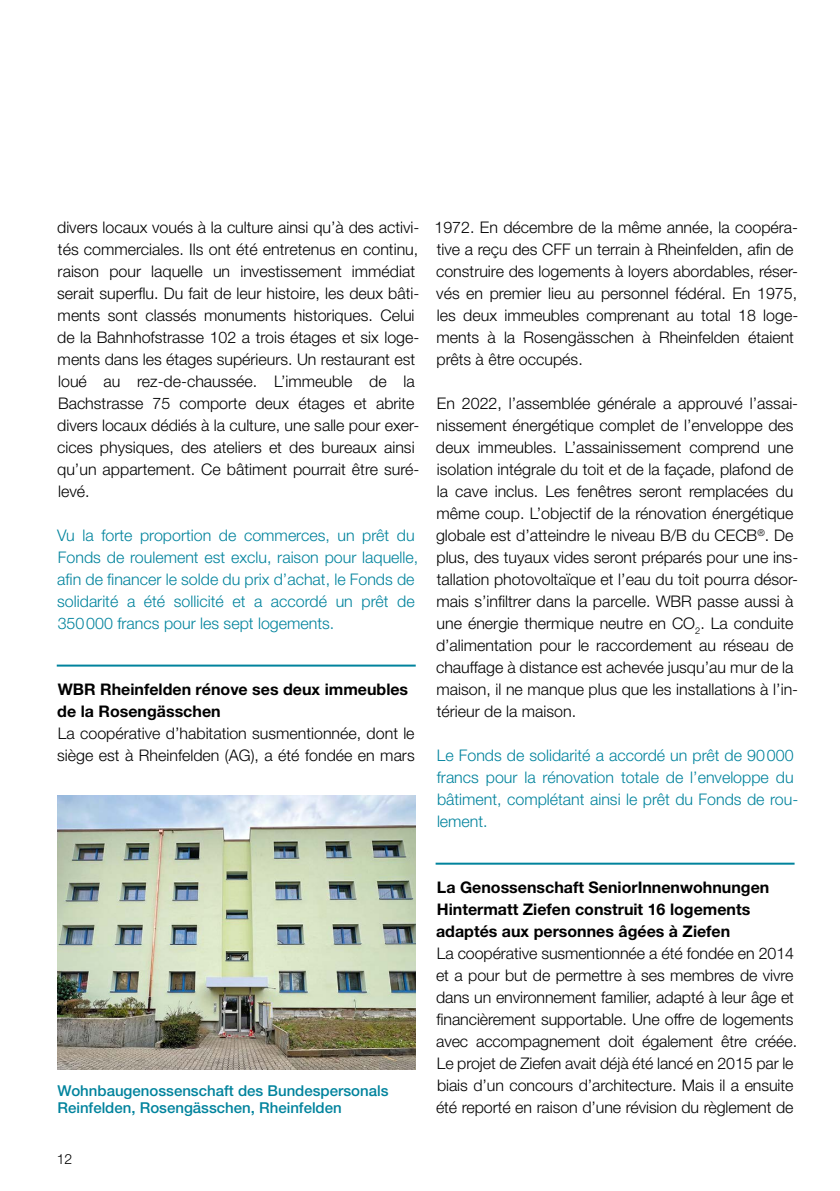
<style>
.page{position:relative;width:840px;height:1191px;background:#fff}
.page>*{position:absolute;margin:0;border:0;box-sizing:border-box;transform-origin:0 0}
.t1{font:300 16px/22px "Helvetica Neue LT Pro";color:#000}
.t2{font:300 16px/22px "Helvetica Neue LT Pro";color:#00839d}
.t3{font:700 16px/22px "Helvetica Neue LT Pro";color:#000}
.t4{font:500 15px/17px "Helvetica Neue LT Pro";color:#00839d}
.t5{font:300 14px "Helvetica Neue LT Pro";color:#000}
</style>
<div class="page">
<hr style="left:57px;top:664px;width:358px;height:2px;background:#00839d">
<hr style="left:435px;top:862px;width:359px;height:2px;background:#00839d">
<img style="left:57px;top:795px;width:358px;height:274px">
<p class="t1" style="left:57px;top:216px;width:363px">divers locaux voués à la culture ainsi qu’à des activi&shy;tés commerciales. Ils ont été entretenus en continu, raison pour laquelle un investissement immédiat serait superflu. Du fait de leur histoire, les deux bâti&shy;ments sont classés monuments historiques. Celui de la Bahnhofstrasse 102 a trois étages et six loge&shy;ments dans les étages supérieurs. Un restaurant est loué au rez-de-chaussée. L’immeuble de la Bachstrasse 75 comporte deux étages et abrite divers locaux dédiés à la culture, une salle pour exer&shy;cices physiques, des ateliers et des bureaux ainsi qu’un appartement. Ce bâtiment pourrait être suré&shy;levé.</p>
<p class="t2" style="left:57px;top:524px;width:362px">Vu la forte proportion de commerces, un prêt du Fonds de roulement est exclu, raison pour laquelle, afin de financer le solde du prix d’achat, le Fonds de solidarité a été sollicité et a accordé un prêt de 350000 francs pour les sept logements.</p>
<p class="t3" style="left:57px;top:678px;width:352px">WBR Rheinfelden rénove ses deux immeubles de la Rosengässchen</p>
<p class="t1" style="left:57px;top:722px;width:359px">La coopérative d’habitation susmentionnée, dont le siège est à Rheinfelden (AG), a été fondée en mars</p>
<p class="t1" style="left:434px;top:216px;width:365px">1972. En décembre de la même année, la coopéra&shy;tive a reçu des CFF un terrain à Rheinfelden, afin de construire des logements à loyers abordables, réser&shy;vés en premier lieu au personnel fédéral. En 1975, les deux immeubles comprenant au total 18 loge&shy;ments à la Rosengässchen à Rheinfelden étaient prêts à être occupés.</p>
<p class="t1" style="left:435px;top:392px;width:363px">En 2022, l’assemblée générale a approuvé l’assai&shy;nissement énergétique complet de l’enveloppe des deux immeubles. L’assainissement comprend une isolation intégrale du toit et de la façade, plafond de la cave inclus. Les fenêtres seront remplacées du même coup. L’objectif de la rénovation énergétique globale est d’atteindre le niveau B/B du CECB<sup>®</sup>. De plus, des tuyaux vides seront préparés pour une ins&shy;tallation photovoltaïque et l’eau du toit pourra désor&shy;mais s’infiltrer dans la parcelle. WBR passe aussi à une énergie thermique neutre en CO<sub>2</sub>. La conduite d’alimentation pour le raccordement au réseau de chauffage à distance est achevée jusqu’au mur de la maison, il ne manque plus que les installations à l’in&shy;térieur de la maison.</p>
<p class="t2" style="left:436px;top:744px;width:363px">Le Fonds de solidarité a accordé un prêt de 90000 francs pour la rénovation totale de l’enveloppe du bâtiment, complétant ainsi le prêt du Fonds de rou&shy;lement.</p>
<p class="t4" style="left:57px;top:1082px;width:332px">Wohnbaugenossenschaft des Bundespersonals<br>Reinfelden, Rosengässchen, Rheinfelden</p>
<p class="t5" style="left:57px;top:1150px;width:17px">12</p>
<p class="t3" style="left:436px;top:876px;width:334px">La Genossenschaft SeniorInnenwohnungen<br>Hintermatt Ziefen construit 16 logements adaptés aux personnes âgées à Ziefen</p>
<p class="t1" style="left:436px;top:942px;width:362px">La coopérative susmentionnée a été fondée en 2014 et a pour but de permettre à ses membres de vivre dans un environnement familier, adapté à leur âge et financièrement supportable. Une offre de logements avec accompagnement doit également être créée.<br>Le projet de Ziefen avait déjà été lancé en 2015 par le biais d’un concours d’architecture. Mais il a ensuite été reporté en raison d’une révision du règlement de</p>
</div>
